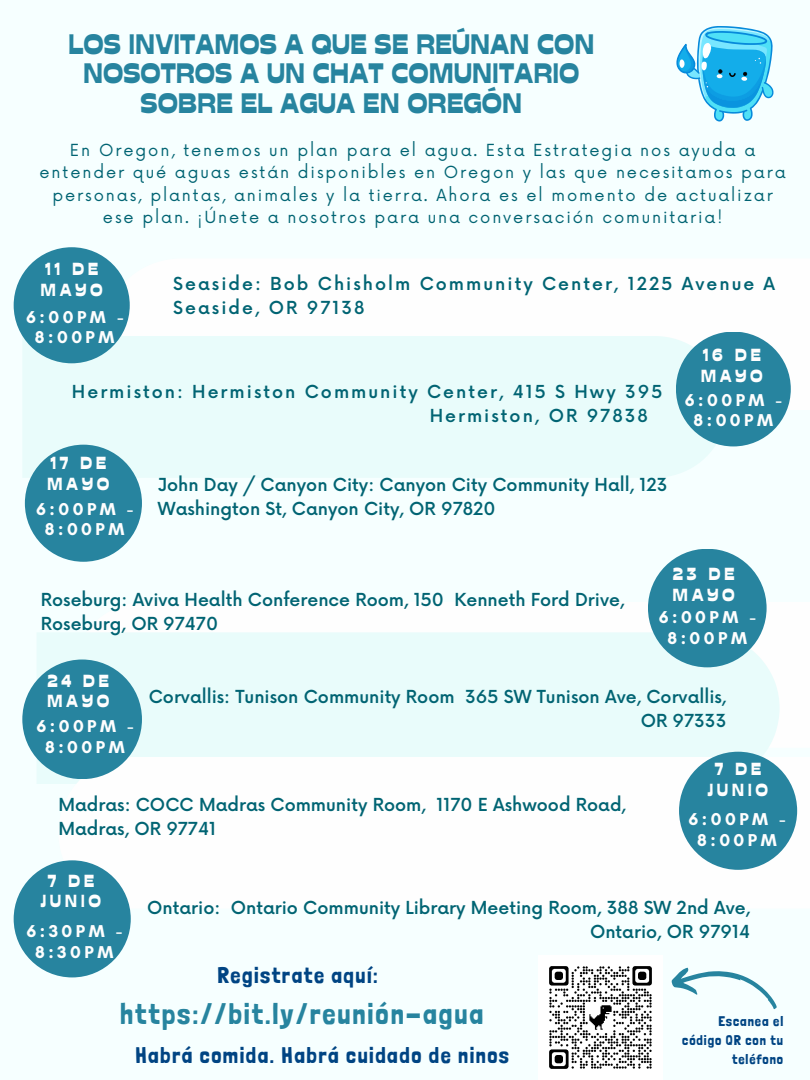
<style>
.page{position:relative;width:810px;height:1080px;background:#f6ffff}
.page>*{position:absolute;margin:0;border:0;box-sizing:border-box;transform-origin:0 0}
.t1{font:29.38px "Londrina Solid";letter-spacing:.065em;color:#27849f}
.t2{font:28.12px/29.5px "Stadio Now Novarese";color:#27849f;text-align:center}
.t3{font:22.5px "Londrina Solid";letter-spacing:.065em;color:#004483}
.t4{font:500 17.5px/24.4px "Now";color:#016473}
.t5{font:500 17.5px/24.4px "Now";letter-spacing:.115em;color:#016473}
.t6{font:700 17.5px/20.6px "Glacial Indifference";letter-spacing:.2em;color:#fefefe;text-align:center}
.t7{font:17.5px/20.6px "Stadio Now Novarese";letter-spacing:.2em;color:#fefefe}
.t8{font:16.25px/22.5px "Now";letter-spacing:.115em;color:#016473;text-align:center}
.t9{font:13.94px/19.2px "Londrina Solid";letter-spacing:.065em;color:#004483;text-align:right}
</style>
<div class="page">
<div style="left:22px;top:336px;width:704px;height:142px;background:#e9fcfb"></div>
<div style="left:37px;top:633px;width:742px;height:151px;background:#e9fcfb"></div>
<svg style="left:58px;top:757px;width:740px;height:145px"></svg>
<div style="left:676px;top:332px;width:115px;height:114px;background:#27849f;border-radius:50%"></div>
<div style="left:25px;top:445px;width:117px;height:117px;background:#27849f;border-radius:50%"></div>
<div style="left:648px;top:549px;width:119px;height:118px;background:#27849f;border-radius:50%"></div>
<div style="left:22px;top:660px;width:120px;height:119px;background:#27849f;border-radius:50%"></div>
<div style="left:14px;top:247px;width:116px;height:116px;background:#27849f;border-radius:50%"></div>
<div style="left:679px;top:752px;width:118px;height:118px;background:#27849f;border-radius:50%"></div>
<div style="left:14px;top:860px;width:117px;height:117px;background:#27849f;border-radius:50%"></div>
<img style="left:549px;top:966px;width:103px;height:103px">
<svg style="left:671px;top:967px;width:106px;height:43px"></svg>
<svg style="left:676px;top:26px;width:98px;height:96px"></svg>
<h2 class="t2" style="left:68px;top:29px;width:528px">LOS INVITAMOS A QUE SE REÚNAN CON<br>NOSOTROS A UN CHAT COMUNITARIO<br>SOBRE EL AGUA EN OREGÓN</h2>
<p class="t8" style="left:40px;top:139px;width:748px">En Oregon, tenemos un plan para el agua. Esta Estrategia nos ayuda a entender qué aguas están disponibles en Oregon y las que necesitamos para personas, plantas, animales y la tierra. Ahora es el momento de actualizar ese plan. ¡Únete a nosotros para una conversación comunitaria!</p>
<p class="t7" style="left:41px;top:259px;width:64px">11 DE<br>MAYO</p>
<p class="t6" style="left:26px;top:306px;width:99px">6:00PM -<br>8:00PM</p>
<p class="t5" style="left:173px;top:272px;width:603px">Seaside: Bob Chisholm Community Center, 1225 Avenue A<br>Seaside, OR 97138</p>
<p class="t5" style="left:430px;top:380px;width:234px;text-indent:-358px">Hermiston: Hermiston Community Center, 415 S Hwy 395<br>Hermiston, OR 97838</p>
<p class="t7" style="left:47px;top:453px;width:64px">17 DE<br>MAYO</p>
<p class="t6" style="left:36px;top:498px;width:99px">6:00PM -<br>8:00PM</p>
<p class="t4" style="left:158px;top:473px;width:511px">John Day / Canyon City: Canyon City Community Hall, 123<br>Washington St, Canyon City, OR 97820</p>
<p class="t7" style="left:701px;top:345px;width:64px">16 DE<br>MAYO</p>
<p class="t6" style="left:685px;top:389px;width:99px">6:00PM -<br>8:00PM</p>
<p class="t4" style="left:41px;top:589px;width:585px">Roseburg: Aviva Health Conference Room, 150 Kenneth Ford Drive,<br>Roseburg, OR 97470</p>
<p class="t7" style="left:673px;top:564px;width:64px">23 DE<br>MAYO</p>
<p class="t6" style="left:659px;top:606px;width:99px">6:00PM -<br>8:00PM</p>
<p class="t7" style="left:47px;top:670px;width:64px">24 DE<br>MAYO</p>
<p class="t6" style="left:36px;top:716px;width:99px">6:00PM -<br>8:00PM</p>
<p class="t4" style="left:149px;top:686px;width:579px;text-align:right">Corvallis: Tunison Community Room 365 SW Tunison Ave, Corvallis,<br>OR 97333</p>
<p class="t4" style="left:58px;top:793px;width:569px">Madras: COCC Madras Community Room, 1170 E Ashwood Road,<br>Madras, OR 97741</p>
<p class="t7" style="left:708px;top:759px;width:62px;text-align:center">7 DE<br>JUNIO</p>
<p class="t6" style="left:689px;top:809px;width:99px">6:00PM -<br>8:00PM</p>
<p class="t7" style="left:41px;top:870px;width:62px;text-align:center">7 DE<br>JUNIO</p>
<p class="t6" style="left:26px;top:921px;width:97px">6:30PM -<br>8:30PM</p>
<p class="t4" style="left:147px;top:896px;width:604px;text-align:right">Ontario: Ontario Community Library Meeting Room, 388 SW 2nd Ave,<br>Ontario, OR 97914</p>
<p class="t3" style="left:218px;top:962px;width:162px">Registrate aquí:</p>
<h1 class="t1" style="left:120px;top:996px;width:365px">https://bit.ly/reunión-agua</h1>
<p class="t3" style="left:135px;top:1042px;width:375px">Habrá comida. Habrá cuidado de ninos</p>
<p class="t9" style="left:682px;top:1011px;width:102px">Escanea el código QR con tu teléfono</p>
</div>
